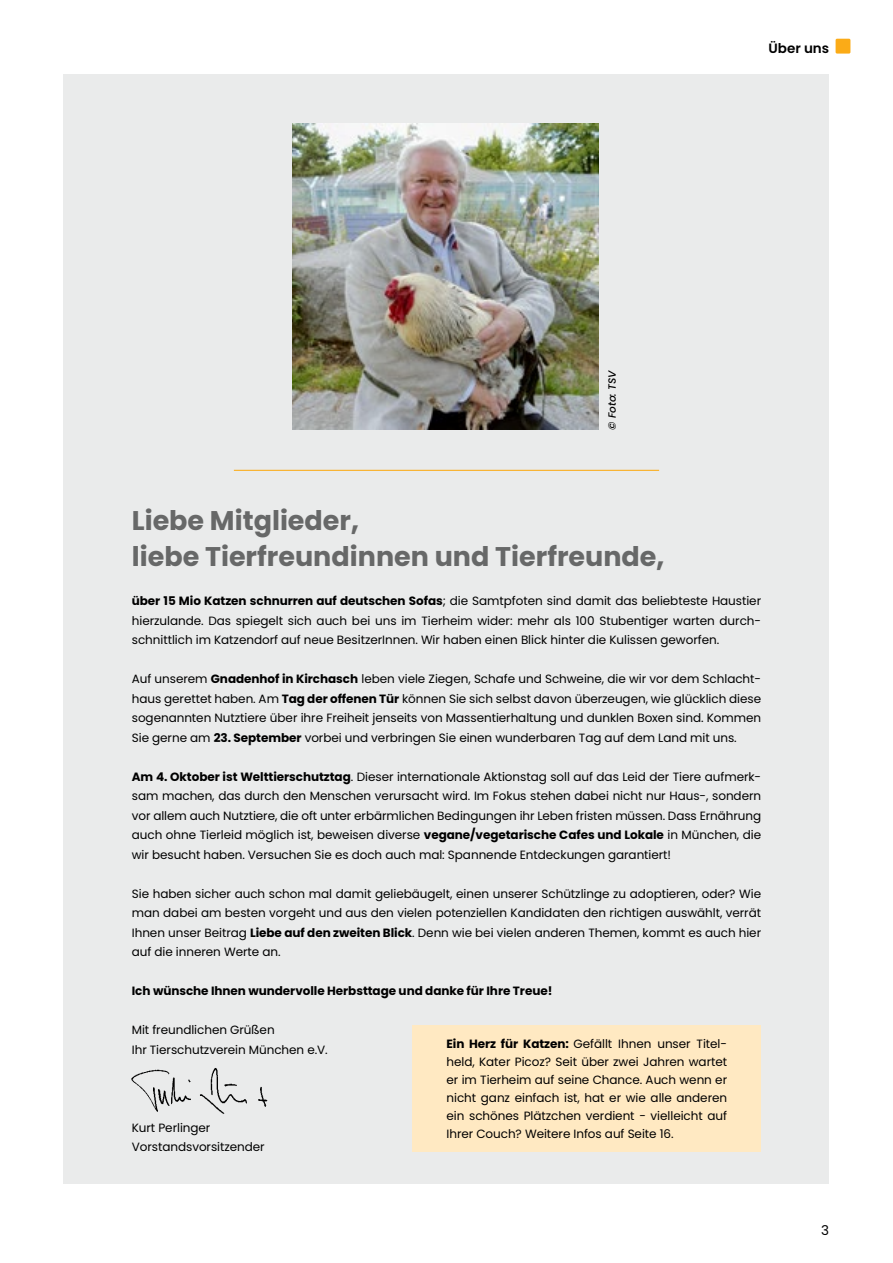
<style>
.page{position:relative;width:893px;height:1263px;background:#fff}
.page>*{position:absolute;margin:0;border:0;box-sizing:border-box;transform-origin:0 0}
.t1{font:700 27px/36px "Poppins";color:#676868}
.t2{font:600 13.5px "Poppins";color:#000}
.t3{font:13.5px "Poppins";color:#000}
.t4{font:12px/19.5px "Poppins";letter-spacing:-.005em;color:#000;text-align:justify}
.t5{font:700 12px "Poppins";letter-spacing:-.005em;color:#000}
.t6{font:italic 500 10.5px "Poppins";color:#000}
.s1{font-weight:700}
</style>
<div class="page">
<div style="left:836px;top:39px;width:14px;height:15px;background:#fbab17"></div>
<div style="left:64px;top:74px;width:765px;height:1109px;background:#eaebeb"></div>
<img style="left:131px;top:1068px;width:137px;height:46px">
<hr style="left:234px;top:470px;width:425px;height:1px;background:#fbab17">
<img style="left:292px;top:123px;width:306px;height:306px">
<div style="left:412px;top:1025px;width:349px;height:126px;background:#ffe9c2"></div>
<p class="t2" style="left:768px;top:41px;width:62px">Über uns</p>
<p class="t6" style="left:606px;top:429px;width:61px;rotate:-90deg">© Foto: TSV</p>
<h1 class="t1" style="left:132px;top:503px;width:534px">Liebe Mitglieder,<br>liebe Tierfreundinnen und Tierfreunde,</h1>
<p class="t4" style="left:132px;top:591px;width:631px"><span class="s1">über 15 Mio Katzen schnurren auf deutschen Sofas</span>; die Samtpfoten sind damit das beliebteste Haustier hierzulande. Das spiegelt sich auch bei uns im Tierheim wider: mehr als 100 Stubentiger warten durch&shy;schnittlich im Katzendorf auf neue BesitzerInnen. Wir haben einen Blick hinter die Kulissen geworfen.</p>
<p class="t4" style="left:132px;top:669px;width:631px">Auf unserem <span class="s1">Gnadenhof in Kirchasch</span> leben viele Ziegen, Schafe und Schweine, die wir vor dem Schlacht&shy;haus gerettet haben. Am <span class="s1">Tag der offenen Tür</span> können Sie sich selbst davon überzeugen, wie glücklich diese sogenannten Nutztiere über ihre Freiheit jenseits von Massentierhaltung und dunklen Boxen sind. Kommen Sie gerne am <span class="s1">23. September</span> vorbei und verbringen Sie einen wunderbaren Tag auf dem Land mit uns.</p>
<p class="t4" style="left:132px;top:767px;width:631px"><span class="s1">Am 4. Oktober ist Welttierschutztag</span>. Dieser internationale Aktionstag soll auf das Leid der Tiere aufmerk&shy;sam machen, das durch den Menschen verursacht wird. Im Fokus stehen dabei nicht nur Haus-, sondern vor allem auch Nutztiere, die oft unter erbärmlichen Bedingungen ihr Leben fristen müssen. Dass Ernährung auch ohne Tierleid möglich ist, beweisen diverse <span class="s1">vegane/vegetarische Cafes und Lokale</span> in München, die wir besucht haben. Versuchen Sie es doch auch mal: Spannende Entdeckungen garantiert!</p>
<p class="t4" style="left:132px;top:884px;width:631px">Sie haben sicher auch schon mal damit geliebäugelt, einen unserer Schützlinge zu adoptieren, oder? Wie man dabei am besten vorgeht und aus den vielen potenziellen Kandidaten den richtigen auswählt, verrät Ihnen unser Beitrag <span class="s1">Liebe auf den zweiten Blick</span>. Denn wie bei vielen anderen Themen, kommt es auch hier auf die inneren Werte an.</p>
<p class="t5" style="left:132px;top:984px;width:422px">Ich wünsche Ihnen wundervolle Herbsttage und danke für Ihre Treue!</p>
<p class="t4" style="left:132px;top:1020px;width:197px">Mit freundlichen Grüßen<br>Ihr Tierschutzverein München e.V.</p>
<p class="t4" style="left:446px;top:1035px;width:282px;line-height:18px"><span class="s1">Ein Herz für Katzen:</span> Gefällt Ihnen unser Titel&shy;held, Kater Picoz? Seit über zwei Jahren wartet er im Tierheim auf seine Chance. Auch wenn er nicht ganz einfach ist, hat er wie alle anderen ein schönes Plätzchen verdient - vielleicht auf Ihrer Couch? Weitere Infos auf Seite 16.</p>
<p class="t4" style="left:132px;top:1118px;width:134px">Kurt Perlinger<br>Vorstandsvorsitzender</p>
<p class="t3" style="left:821px;top:1222px;width:9px">3</p>
</div>
